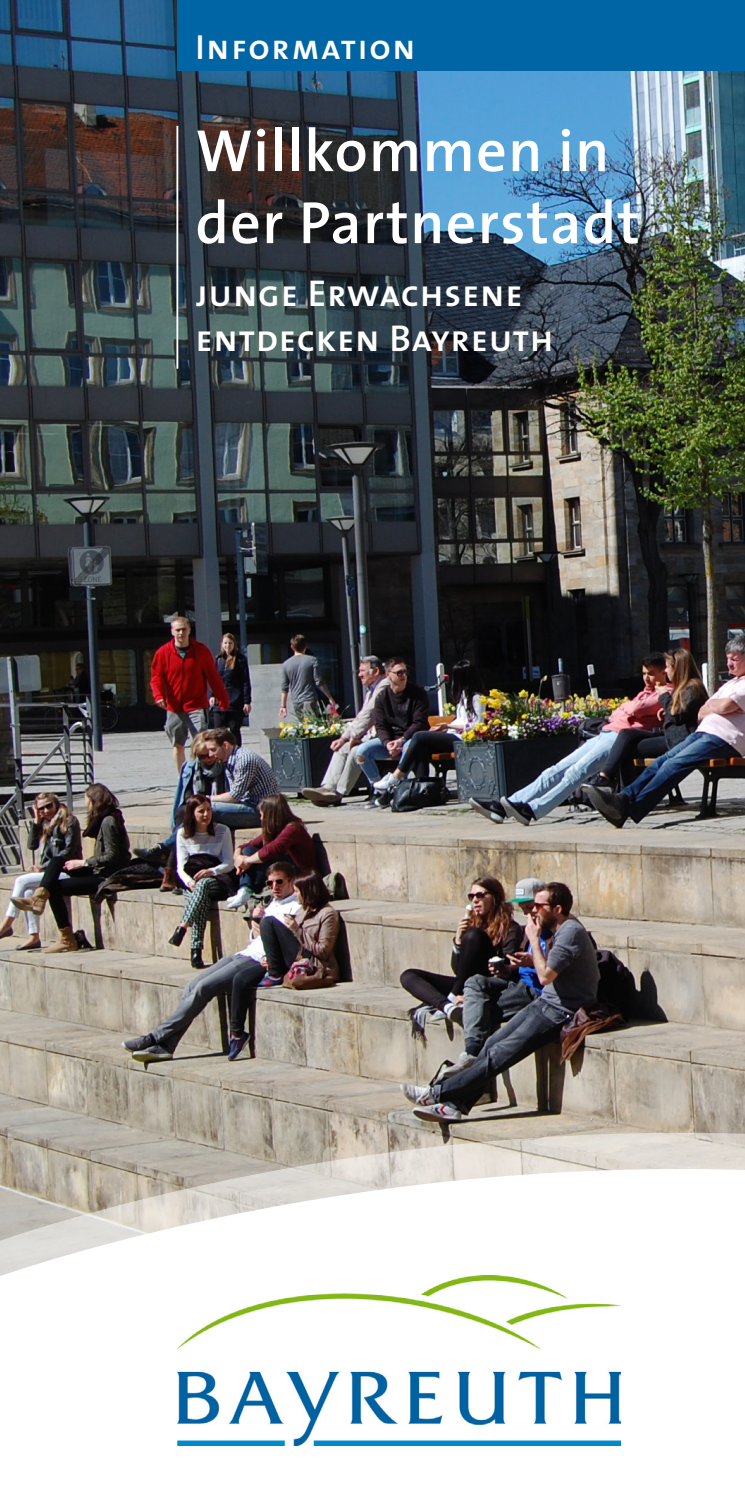
<style>
.page{position:relative;width:745px;height:1489px;background:#fff}
.page>*{position:absolute;margin:0;border:0;box-sizing:border-box;transform-origin:0 0}
.t1{font:600 60px/72px "The Sans";letter-spacing:.02em;color:#fff}
.t2{font:37.5px "The Sans Semi Bold Caps";letter-spacing:.02em;color:#fff}
.t3{font:35px "The Sans Semi Bold Caps";letter-spacing:.05em;color:#fff}
</style>
<div class="page">
<img style="left:0;top:0;width:744px;height:1130px">
<div style="left:177px;top:0;width:567px;height:71px;background:#0065a4"></div>
<hr style="left:176px;top:126px;width:2px;height:243px;background:#fff">
<svg style="left:0;top:1130px;width:744px;height:22px;background:#c0b8ab"></svg>
<svg style="left:0;top:1152px;width:744px;height:294px"></svg>
<img style="left:177px;top:1275px;width:443px;height:169px">
<p class="t3" style="left:195px;top:24px;width:221px">Information</p>
<p class="t1" style="left:195px;top:115px;width:445px">Willkommen in der Partnerstadt</p>
<p class="t2" style="left:195px;top:269px;width:328px">junge Erwachsene</p>
<p class="t2" style="left:195px;top:314px;width:359px">entdecken Bayreuth</p>
</div>
